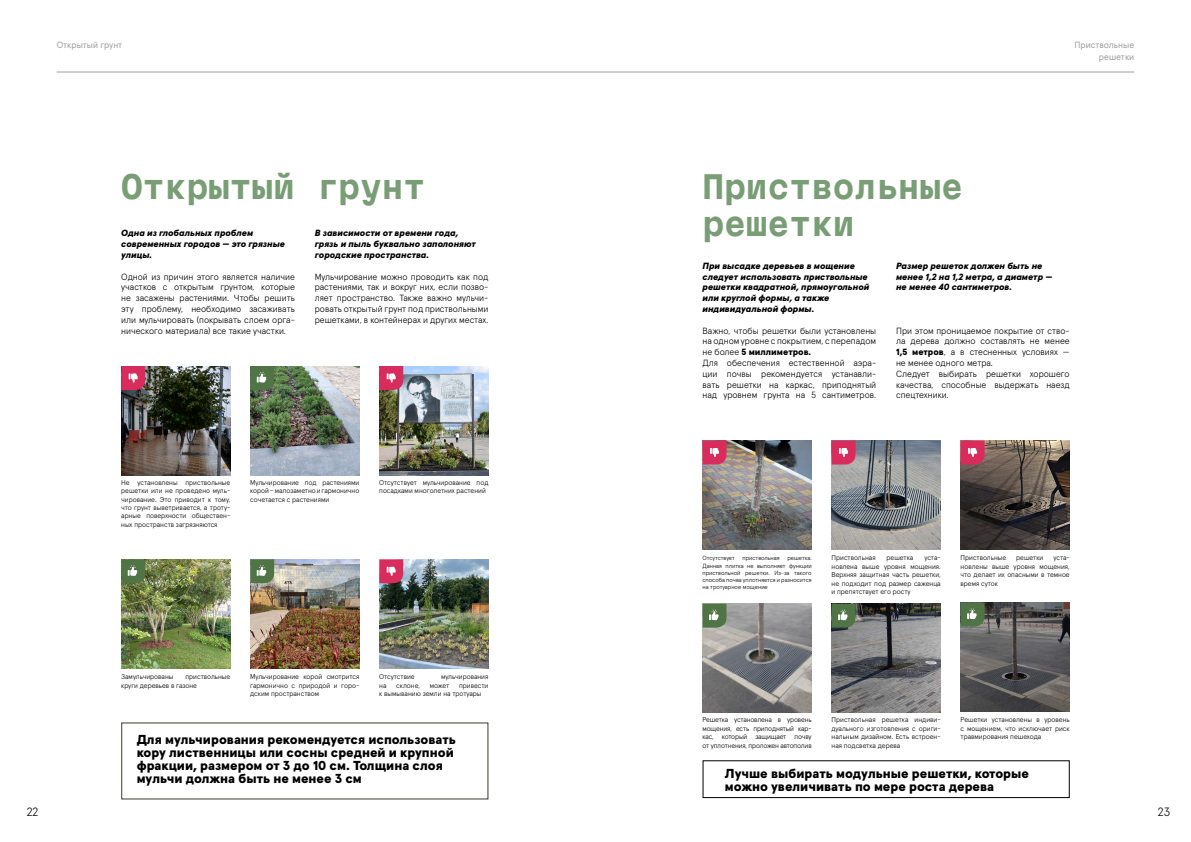
<style>
.page{position:relative;width:1191px;height:842px;background:#fff}
.page>*{position:absolute;margin:0;border:0;box-sizing:border-box;transform-origin:0 0}
.t1{font:700 31px/37.2px "Martian Mono";color:#799e76}
.t2{font:900 13px/13px "Apercu Pro";color:#000}
.t3{font:300 12px "Apercu Pro";color:#000}
.t4{font:300 9px/10.8px "Apercu Pro";color:#000}
.t5{font:italic 900 9px/10.8px "Apercu Pro";color:#000}
.t6{font:9px/12px "Apercu Pro";color:#9f9fa2;text-align:right}
.t7{font:300 7px/8.4px "Apercu Pro";color:#000;text-align:justify}
.t8{font:300 6px/7.2px "Apercu Pro";color:#000;text-align:justify}
.s1{font-weight:900}
</style>
<div class="page">
<img style="left:121px;top:366px;width:109px;height:109px">
<img style="left:379px;top:366px;width:109px;height:109px">
<img style="left:250px;top:366px;width:109px;height:109px">
<img style="left:121px;top:559px;width:109px;height:109px">
<img style="left:250px;top:559px;width:109px;height:109px">
<img style="left:379px;top:559px;width:109px;height:109px">
<img style="left:960px;top:602px;width:109px;height:110px">
<img style="left:831px;top:604px;width:109px;height:109px">
<img style="left:702px;top:604px;width:109px;height:109px">
<hr style="left:57px;top:72px;width:1077px;height:1px;background:#9f9fa2">
<svg style="left:250px;top:366px;width:24px;height:24px"></svg>
<svg style="left:960px;top:602px;width:24px;height:24px"></svg>
<svg style="left:702px;top:604px;width:24px;height:24px"></svg>
<svg style="left:831px;top:604px;width:24px;height:24px"></svg>
<svg style="left:121px;top:559px;width:24px;height:24px"></svg>
<svg style="left:250px;top:559px;width:24px;height:24px"></svg>
<svg style="left:121px;top:366px;width:24px;height:24px"></svg>
<svg style="left:379px;top:366px;width:24px;height:24px"></svg>
<svg style="left:379px;top:559px;width:24px;height:24px"></svg>
<img style="left:831px;top:441px;width:109px;height:109px">
<img style="left:703px;top:441px;width:108px;height:109px">
<img style="left:960px;top:441px;width:109px;height:109px">
<svg style="left:702px;top:441px;width:24px;height:23px"></svg>
<svg style="left:831px;top:441px;width:24px;height:23px"></svg>
<svg style="left:960px;top:441px;width:24px;height:23px"></svg>
<div style="left:702px;top:760px;width:367px;height:38px;border:1px solid #000"></div>
<p class="t6" style="left:57px;top:38px;width:67px">Открытый грунт</p>
<p class="t6" style="left:1074px;top:38px;width:61px">Приствольные решетки</p>
<h1 class="t1" style="left:121px;top:167px;width:305px">Открытый грунт</h1>
<h1 class="t1" style="left:702px;top:167px;width:262px">Приствольные решетки</h1>
<p class="t5" style="left:702px;top:260px;width:168px">При высадке деревьев в мощение следует использовать приствольные решетки квадратной, прямоугольной или круглой формы, а также индивидуальной формы.</p>
<p class="t5" style="left:121px;top:227px;width:165px">Одна из глобальных проблем современных городов — это грязные улицы.</p>
<p class="t5" style="left:315px;top:227px;width:163px">В зависимости от времени года, грязь и пыль буквально заполоняют городские пространства.</p>
<p class="t5" style="left:896px;top:260px;width:158px">Размер решеток должен быть не менее 1,2 на 1,2 метра, а диаметр — не менее 40 сантиметров.</p>
<p class="t4" style="left:121px;top:270px;width:175px;text-align:justify">Одной из причин этого является наличие участков с открытым грунтом, которые не засажены растениями. Чтобы решить эту проблему, необходимо засаживать или мульчировать (покрывать слоем орга&shy;нического материала) все такие участки.</p>
<p class="t4" style="left:315px;top:270px;width:175px;text-align:justify">Мульчирование можно проводить как под растениями, так и вокруг них, если позво&shy;ляет пространство. Также важно мульчи&shy;ровать открытый грунт под приствольными решетками, в контейнерах и других местах.</p>
<p class="t4" style="left:702px;top:324px;width:175px">Важно, чтобы решетки были установлены на одном уровне с покрытием, с перепадом не более <span class="s1">5 миллиметров.<br></span>Для обеспечения естественной аэра&shy;ции почвы рекомендуется устанавли&shy;вать решетки на каркас, приподнятый над уровнем грунта на 5 сантиметров.</p>
<p class="t4" style="left:896px;top:324px;width:175px">При этом проницаемое покрытие от ство&shy;ла дерева должно составлять не менее<br><span class="s1">1,5 метров</span>, а в стесненных условиях — не менее одного метра.<br>Следует выбирать решетки хорошего качества, способные выдержать наезд спецтехники.</p>
<p class="t7" style="left:121px;top:478px;width:111px">Не установлены приствольные решетки или не проведено муль&shy;чирование. Это приводит к тому, что грунт выветривается, а троту&shy;арные поверхности обществен&shy;ных пространств загрязняются</p>
<p class="t7" style="left:379px;top:478px;width:111px">Отсутствует мульчирование под посадками многолетних растений</p>
<p class="t7" style="left:250px;top:478px;width:111px">Мульчирование под растениями корой – малозаметно и гармонично сочетается с растениями</p>
<p class="t7" style="left:121px;top:672px;width:54px">Замульчированы</p>
<p class="t7" style="left:121px;top:672px;width:111px;text-indent:64px">приствольные круги деревьев в газоне</p>
<p class="t7" style="left:250px;top:672px;width:111px">Мульчирование корой смотрится гармонично с природой и горо&shy;дским пространством</p>
<p class="t7" style="left:379px;top:672px;width:37px">Отсутствие</p>
<p class="t7" style="left:441px;top:672px;width:49px">мульчирования</p>
<p class="t7" style="left:379px;top:680px;width:9px">на</p>
<p class="t7" style="left:396px;top:680px;width:25px">склоне,</p>
<p class="t7" style="left:430px;top:680px;width:21px">может</p>
<p class="t7" style="left:379px;top:680px;width:111px;text-indent:80px">привести к вымыванию земли на тротуары</p>
<h2 class="t2" style="left:137px;top:731px;width:321px">Для мульчирования рекомендуется использовать кору лиственницы или сосны средней и крупной фракции, размером от 3 до 10 см. Толщина слоя мульчи должна быть не менее 3 см</h2>
<p class="t8" style="left:702px;top:554px;width:111px;text-indent:85px">решетка.<br>Данная плитка не выполняет функции приствольной решетки. Из-за такого способа почва уплотняется и разносится на тротуарное мощение</p>
<p class="t7" style="left:960px;top:553px;width:47px">Приствольные</p>
<p class="t7" style="left:1016px;top:553px;width:29px">решетки</p>
<p class="t7" style="left:831px;top:553px;width:46px">Приствольная</p>
<p class="t7" style="left:886px;top:553px;width:28px">решетка</p>
<p class="t8" style="left:702px;top:554px;width:34px">Отсутствует</p>
<p class="t8" style="left:742px;top:554px;width:39px">приствольная</p>
<p class="t7" style="left:831px;top:553px;width:111px;text-indent:93px">уста&shy;новлена выше уровня мощения.<br>Верхняя защитная часть решетки, не подходит под размер саженца и препятствует его росту</p>
<p class="t7" style="left:960px;top:553px;width:111px;text-indent:93px">уста&shy;новлены выше уровня мощения, что делает их опасными в темное время суток</p>
<p class="t7" style="left:831px;top:715px;width:111px">Приствольная решетка индиви&shy;дуального изготовления с ориги&shy;нальным дизайном. Есть встроен&shy;ная подсветка дерева</p>
<p class="t7" style="left:702px;top:715px;width:111px">Решетка установлена в уровень мощения, есть приподнятый кар&shy;кас, который защищает почву от уплотнения, проложен автополив</p>
<p class="t7" style="left:960px;top:715px;width:111px">Решетки установлены в уровень с мощением, что исключает риск травмирования пешехода</p>
<h2 class="t2" style="left:725px;top:766px;width:305px">Лучше выбирать модульные решетки, которые можно увеличивать по мере роста дерева</h2>
<h3 class="t3" style="left:27px;top:803px;width:13px">22</h3>
<h3 class="t3" style="left:1157px;top:803px;width:14px">23</h3>
</div>
